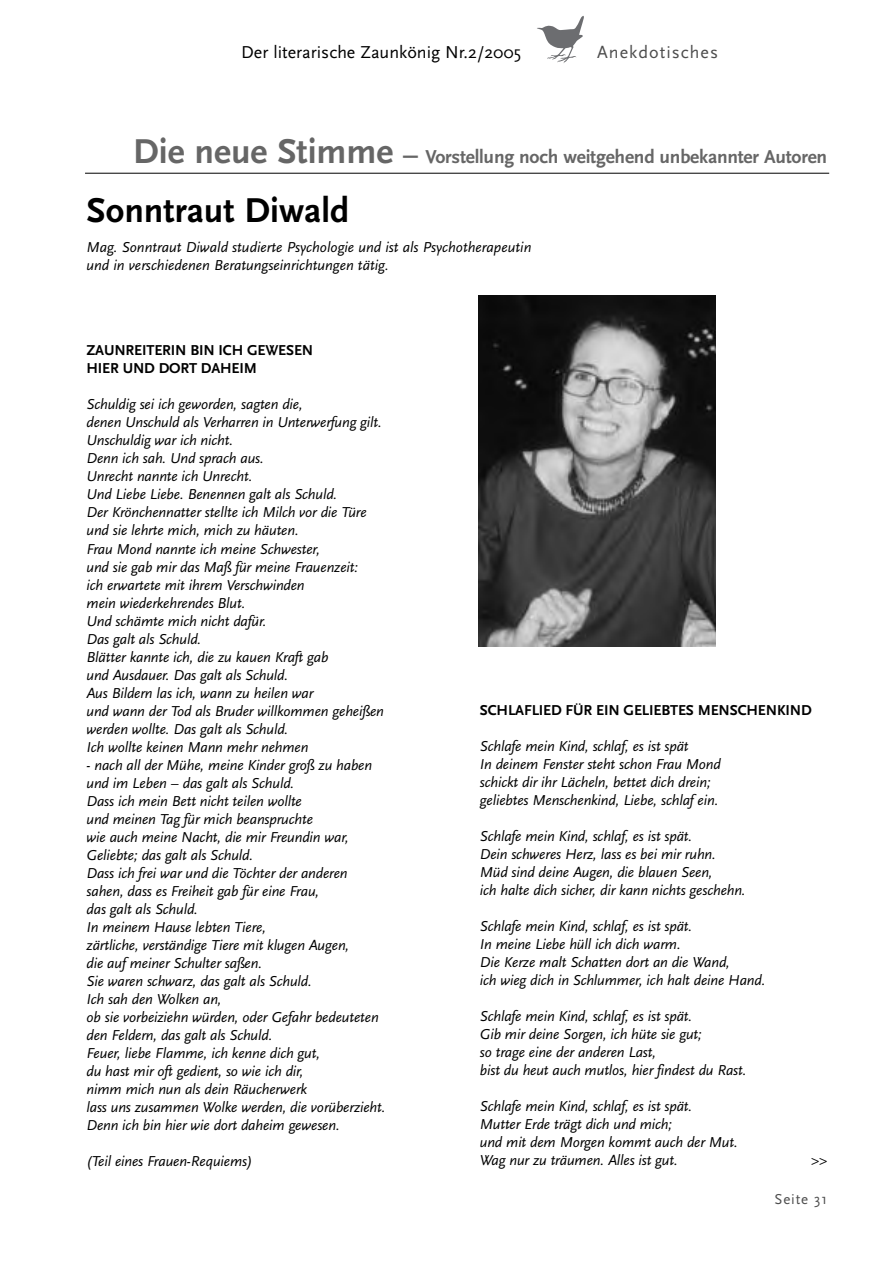
<style>
.page{position:relative;width:893px;height:1263px;background:#fff}
.page>*{position:absolute;margin:0;border:0;box-sizing:border-box;transform-origin:0 0}
.t1{font:700 36px "Scala Sans";color:#000}
.t2{font:700 19.5px "Scala Sans";letter-spacing:-.01em;color:#666}
.t3{font:18px "Scala Sans";color:#000}
.t4{font:18px "Scala Sans";letter-spacing:.055em;color:#4d4d4d}
.t5{font:italic 15px/18px "Scala Sans";letter-spacing:-.01em;color:#000}
.t6{font:700 15px/18px "Scala Sans";letter-spacing:-.01em;color:#000}
.t7{font:15px "Scala Sans";letter-spacing:.055em;color:#4d4d4d}
.s1{font-size:36px}
.s2{font-size:27px}
</style>
<div class="page">
<svg style="left:537px;top:16px;width:47px;height:47px"></svg>
<hr style="left:85px;top:173px;width:744px;height:1px;background:#000">
<img style="left:478px;top:296px;width:238px;height:350px">
<p class="t3" style="left:241px;top:41px;width:282px">Der literarische Zaunkönig Nr.2/2005</p>
<p class="t4" style="left:597px;top:41px;width:122px">Anekdotisches</p>
<h2 class="t2" style="left:133px;top:145px;width:695px"><span class="s1">Die neue Stimme</span> <span class="s2">–</span> Vorstellung noch weitgehend unbekannter Autoren</h2>
<h1 class="t1" style="left:87px;top:188px;width:264px">Sonntraut Diwald</h1>
<p class="t5" style="left:87px;top:238px;width:446px">Mag. Sonntraut Diwald studierte Psychologie und ist als Psychotherapeutin und in verschiedenen Beratungseinrichtungen tätig.</p>
<p class="t6" style="left:87px;top:341px;width:228px">ZAUNREITERIN BIN ICH GEWESEN<br>HIER UND DORT DAHEIM</p>
<p class="t5" style="left:87px;top:395px;width:299px">Schuldig sei ich geworden, sagten die,<br>denen Unschuld als Verharren in Unterwerfung gilt.<br>Unschuldig war ich nicht.<br>Denn ich sah. Und sprach aus.<br>Unrecht nannte ich Unrecht.<br>Und Liebe Liebe. Benennen galt als Schuld.<br>Der Krönchennatter stellte ich Milch vor die Türe und sie lehrte mich, mich zu häuten.<br>Frau Mond nannte ich meine Schwester,<br>und sie gab mir das Maß für meine Frauenzeit:<br>ich erwartete mit ihrem Verschwinden<br>mein wiederkehrendes Blut.<br>Und schämte mich nicht dafür.<br>Das galt als Schuld.<br>Blätter kannte ich, die zu kauen Kraft gab<br>und Ausdauer. Das galt als Schuld.<br>Aus Bildern las ich, wann zu heilen war<br>und wann der Tod als Bruder willkommen geheißen werden wollte. Das galt als Schuld.<br>Ich wollte keinen Mann mehr nehmen</p>
<p class="t5" style="left:87px;top:755px;width:300px">- nach all der Mühe, meine Kinder groß zu haben und im Leben – das galt als Schuld.<br>Dass ich mein Bett nicht teilen wollte<br>und meinen Tag für mich beanspruchte<br>wie auch meine Nacht, die mir Freundin war, Geliebte; das galt als Schuld.<br>Dass ich frei war und die Töchter der anderen sahen, dass es Freiheit gab für eine Frau,<br>das galt als Schuld.<br>In meinem Hause lebten Tiere,<br>zärtliche, verständige Tiere mit klugen Augen,<br>die auf meiner Schulter saßen.<br>Sie waren schwarz, das galt als Schuld.<br>Ich sah den Wolken an,<br>ob sie vorbeiziehn würden, oder Gefahr bedeuteten den Feldern, das galt als Schuld.<br>Feuer, liebe Flamme, ich kenne dich gut,<br>du hast mir oft gedient, so wie ich dir,<br>nimm mich nun als dein Räucherwerk<br>lass uns zusammen Wolke werden, die vorüberzieht.<br>Denn ich bin hier wie dort daheim gewesen.</p>
<p class="t5" style="left:87px;top:1151px;width:167px">(Teil eines Frauen-Requiems)</p>
<p class="t6" style="left:480px;top:700px;width:333px">SCHLAFLIED FÜR EIN GELIEBTES MENSCHENKIND</p>
<p class="t5" style="left:480px;top:736px;width:243px">Schlafe mein Kind, schlaf, es ist spät<br>In deinem Fenster steht schon Frau Mond schickt dir ihr Lächeln, bettet dich drein; geliebtes Menschenkind, Liebe, schlaf ein.</p>
<p class="t5" style="left:480px;top:826px;width:267px">Schlafe mein Kind, schlaf, es ist spät.<br>Dein schweres Herz, lass es bei mir ruhn.<br>Müd sind deine Augen, die blauen Seen,<br>ich halte dich sicher, dir kann nichts geschehn.</p>
<p class="t5" style="left:480px;top:916px;width:287px">Schlafe mein Kind, schlaf, es ist spät.<br>In meine Liebe hüll ich dich warm.<br>Die Kerze malt Schatten dort an die Wand,<br>ich wieg dich in Schlummer, ich halt deine Hand.</p>
<p class="t5" style="left:480px;top:1006px;width:268px">Schlafe mein Kind, schlaf, es ist spät.<br>Gib mir deine Sorgen, ich hüte sie gut;<br>so trage eine der anderen Last,<br>bist du heut auch mutlos, hier findest du Rast.</p>
<p class="t5" style="left:480px;top:1096px;width:259px">Schlafe mein Kind, schlaf, es ist spät.<br>Mutter Erde trägt dich und mich;<br>und mit dem Morgen kommt auch der Mut.<br>Wag nur zu träumen. Alles ist gut.</p>
<p class="t5" style="left:811px;top:1150px;width:18px">&gt;&gt;</p>
<p class="t7" style="left:774px;top:1190px;width:54px">Seite 31</p>
</div>
